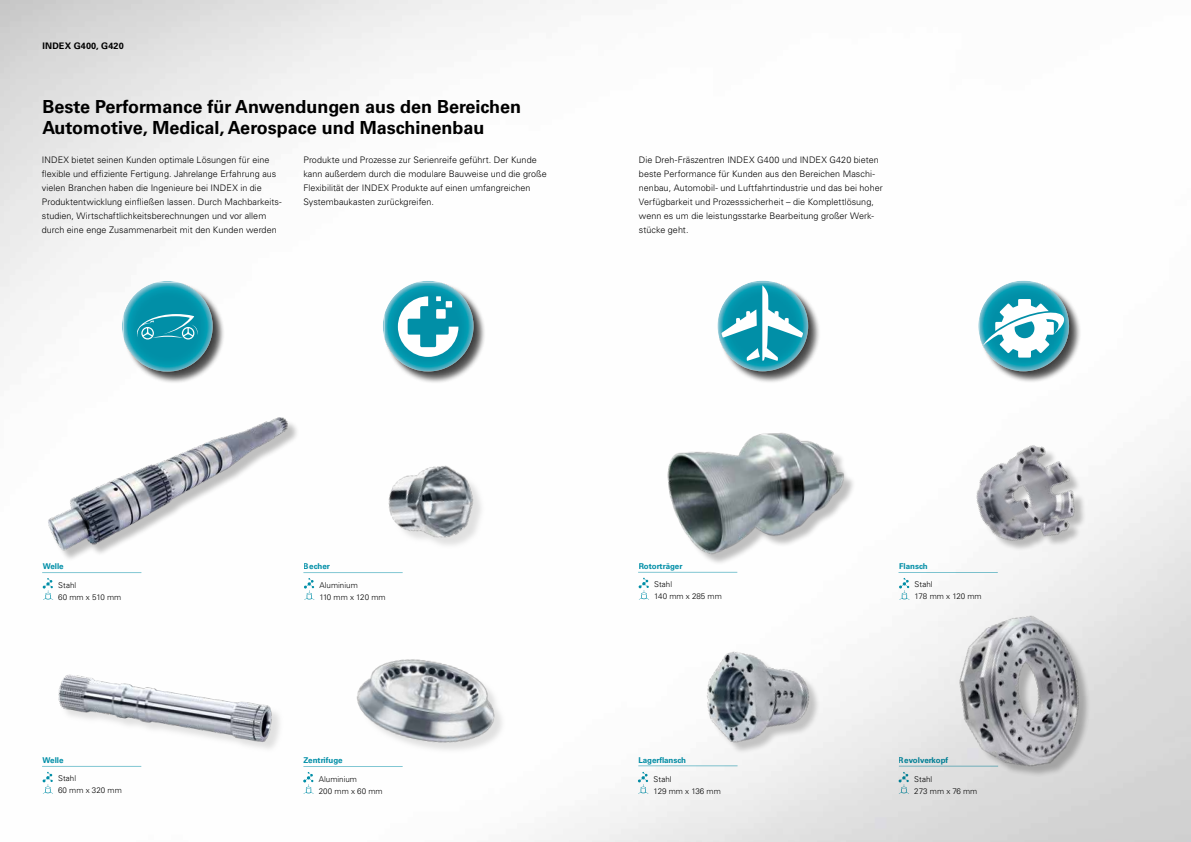
<style>
.page{position:relative;width:1191px;height:842px;background:#fff}
.page>*{position:absolute;margin:0;border:0;box-sizing:border-box;transform-origin:0 0}
.t1{font:700 18px/21.6px "Univers";color:#000}
.t2{font:300 9px/14px "Univers";letter-spacing:.005em;color:#000}
.t3{font:700 9px "Univers";letter-spacing:.02em;color:#000}
.t4{font:300 8px/12px "Univers LT Std";color:#000}
.t5{font:700 8px "Univers LT Std";color:#008fa8}
</style>
<div class="page">
<div style="left:715px;top:280px;width:106px;height:106px;background:#fff;opacity:.75"></div>
<div style="left:121px;top:280px;width:106px;height:106px;background:#fff;opacity:.75"></div>
<div style="left:969px;top:280px;width:113px;height:106px;background:#fff;opacity:.75"></div>
<div style="left:382px;top:280px;width:106px;height:106px;background:#fff;opacity:.75"></div>
<img style="left:47px;top:417px;width:246px;height:142px">
<img style="left:870px;top:567px;width:315px;height:252px">
<img style="left:667px;top:432px;width:188px;height:133px">
<img style="left:937px;top:404px;width:200px;height:188px">
<div style="left:60px;top:677px;width:224px;height:76px;background:#d8d8d8;opacity:.75"></div>
<img style="left:58px;top:674px;width:218px;height:79px">
<img style="left:343px;top:465px;width:141px;height:109px">
<img style="left:356px;top:659px;width:149px;height:94px">
<svg style="left:898px;top:772px;width:11px;height:22px"></svg>
<svg style="left:43px;top:772px;width:10px;height:22px"></svg>
<svg style="left:303px;top:772px;width:11px;height:22px"></svg>
<hr style="left:899px;top:766px;width:99px;height:1px;background:#008fa8">
<hr style="left:42px;top:766px;width:99px;height:1px;background:#008fa8">
<hr style="left:303px;top:766px;width:100px;height:1px;background:#008fa8">
<svg style="left:638px;top:772px;width:10px;height:22px"></svg>
<hr style="left:638px;top:765px;width:99px;height:1px;background:#008fa8">
<svg style="left:43px;top:578px;width:10px;height:22px"></svg>
<hr style="left:42px;top:572px;width:99px;height:1px;background:#008fa8">
<svg style="left:304px;top:578px;width:10px;height:22px"></svg>
<hr style="left:303px;top:572px;width:100px;height:1px;background:#008fa8">
<svg style="left:638px;top:578px;width:11px;height:22px"></svg>
<hr style="left:638px;top:572px;width:99px;height:1px;background:#008fa8">
<svg style="left:899px;top:578px;width:10px;height:22px"></svg>
<hr style="left:898px;top:572px;width:99px;height:1px;background:#008fa8">
<img style="left:656px;top:624px;width:199px;height:161px">
<p class="t3" style="left:43px;top:41px;width:83px">INDEX G400, G420</p>
<h1 class="t1" style="left:43px;top:96px;width:480px">Beste Performance für Anwendungen aus den Bereichen<br>Automotive, Medical, Aerospace und Maschinenbau</h1>
<p class="t2" style="left:42px;top:152px;width:241px">INDEX bietet seinen Kunden optimale Lösungen für eine flexible und effiziente Fertigung. Jahrelange Erfahrung aus vielen Branchen haben die Ingenieure bei INDEX in die Produktentwicklung einfließen lassen. Durch Machbarkeits&shy;studien, Wirtschaftlichkeitsberechnungen und vor allem durch eine enge Zusammenarbeit mit den Kunden werden</p>
<p class="t2" style="left:303px;top:152px;width:245px">Produkte und Prozesse zur Serienreife geführt. Der Kunde kann außerdem durch die modulare Bauweise und die große Flexibilität der INDEX Produkte auf einen umfangreichen Systembaukasten zurückgreifen.</p>
<p class="t2" style="left:639px;top:152px;width:245px">Die Dreh-Fräszentren INDEX G400 und INDEX G420 bieten beste Performance für Kunden aus den Bereichen Maschi&shy;nenbau, Automobil- und Luftfahrtindustrie und das bei hoher Verfügbarkeit und Prozesssicherheit – die Komplettlösung, wenn es um die leistungsstarke Bearbeitung großer Werk&shy;stücke geht.</p>
<p class="t5" style="left:43px;top:562px;width:23px">Welle</p>
<p class="t4" style="left:58px;top:579px;width:64px">Stahl<br>60 mm x 510 mm</p>
<p class="t5" style="left:304px;top:562px;width:28px">Becher</p>
<p class="t4" style="left:319px;top:579px;width:68px">Aluminium<br>110 mm x 120 mm</p>
<p class="t5" style="left:638px;top:561px;width:45px">Rotorträger</p>
<p class="t4" style="left:654px;top:578px;width:69px">Stahl<br>140 mm x 285 mm</p>
<p class="t5" style="left:899px;top:562px;width:30px">Flansch</p>
<p class="t4" style="left:914px;top:579px;width:69px">Stahl<br>178 mm x 120 mm</p>
<p class="t5" style="left:43px;top:756px;width:23px">Welle</p>
<p class="t5" style="left:303px;top:755px;width:41px">Zentrifuge</p>
<p class="t5" style="left:899px;top:755px;width:51px">Revolverkopf</p>
<p class="t4" style="left:653px;top:773px;width:69px">Stahl<br>129 mm x 136 mm</p>
<p class="t5" style="left:638px;top:755px;width:49px">Lagerflansch</p>
<p class="t4" style="left:58px;top:772px;width:65px">Stahl<br>60 mm x 320 mm</p>
<p class="t4" style="left:319px;top:773px;width:65px">Aluminium<br>200 mm x 60 mm</p>
<p class="t4" style="left:914px;top:773px;width:64px">Stahl<br>273 mm x 76 mm</p>
</div>
